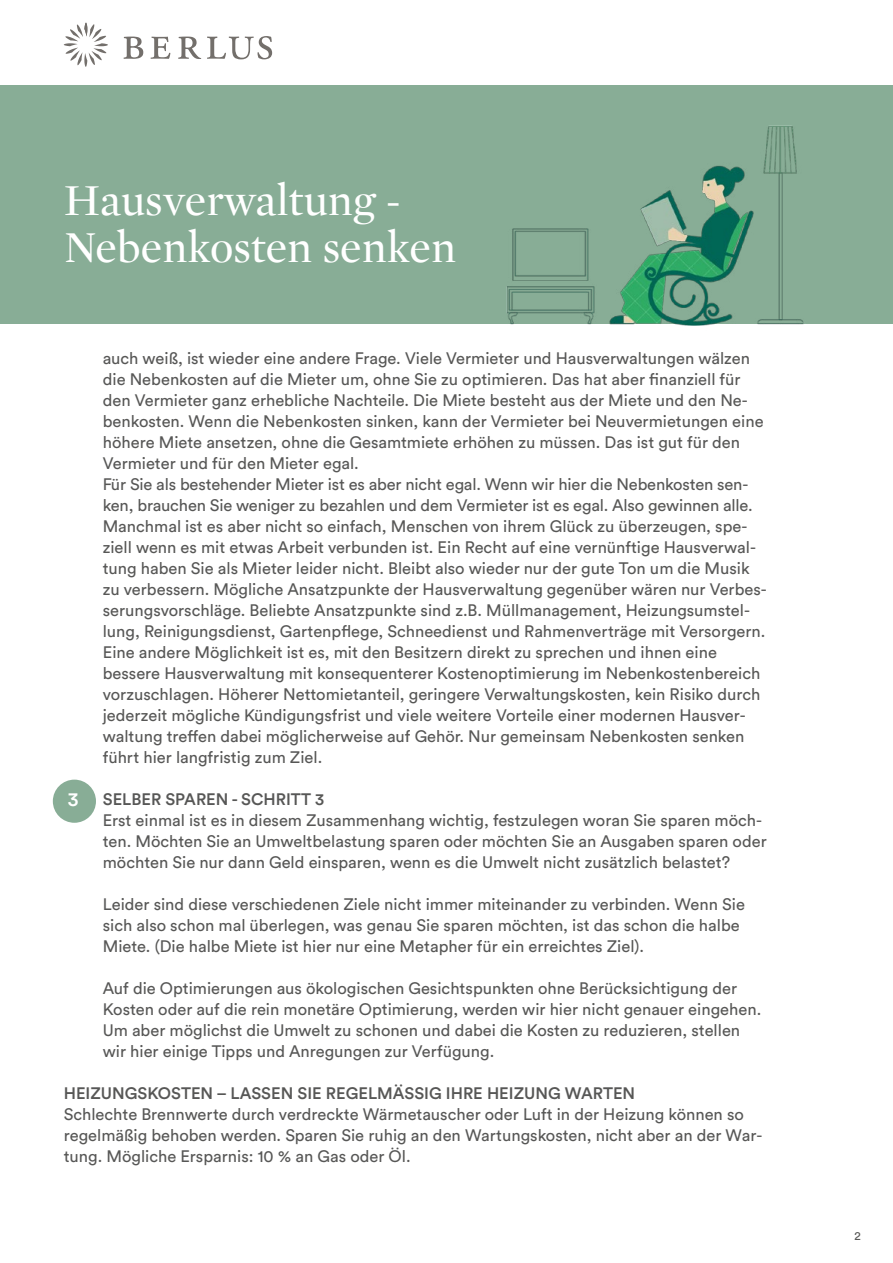
<style>
.page{position:relative;width:893px;height:1263px;background:#fff}
.page>*{position:absolute;margin:0;border:0;box-sizing:border-box;transform-origin:0 0}
.t1{font:45px/46.5px "Mercury Display Roman";color:#fff}
.t2{font:500 19.5px "Circular Std";color:#fff}
.t3{font:16.5px/21px "Circular Std";color:#575756}
.t4{font:500 16.5px "Circular Std";color:#575756}
.t5{font:12px "Circular Std";color:#575756}
</style>
<div class="page">
<svg style="left:64px;top:23px;width:44px;height:44px"></svg>
<svg style="left:207px;top:36px;width:65px;height:23px"></svg>
<svg style="left:178px;top:37px;width:23px;height:22px"></svg>
<svg style="left:151px;top:37px;width:19px;height:22px"></svg>
<svg style="left:124px;top:37px;width:19px;height:22px"></svg>
<div style="left:0;top:86px;width:893px;height:238px;background:#88ad96"></div>
<img style="left:496px;top:85px;width:318px;height:241px">
<div style="left:53px;top:780px;width:43px;height:43px;background:#88ad96;border-radius:50%"></div>
<h1 class="t1" style="left:64px;top:178px;width:394px">Hausverwaltung -<br>Nebenkosten senken</h1>
<p class="t3" style="left:103px;top:348px;width:666px">auch weiß, ist wieder eine andere Frage. Viele Vermieter und Hausverwaltungen wälzen die Nebenkosten auf die Mieter um, ohne Sie zu optimieren. Das hat aber finanziell für den Vermieter ganz erhebliche Nachteile. Die Miete besteht aus der Miete und den Ne&shy;benkosten. Wenn die Nebenkosten sinken, kann der Vermieter bei Neuvermietungen eine höhere Miete ansetzen, ohne die Gesamtmiete erhöhen zu müssen. Das ist gut für den Vermieter und für den Mieter egal.<br>Für Sie als bestehender Mieter ist es aber nicht egal. Wenn wir hier die Nebenkosten sen&shy;ken, brauchen Sie weniger zu bezahlen und dem Vermieter ist es egal. Also gewinnen alle.<br>Manchmal ist es aber nicht so einfach, Menschen von ihrem Glück zu überzeugen, spe&shy;ziell wenn es mit etwas Arbeit verbunden ist. Ein Recht auf eine vernünftige Hausverwal&shy;tung haben Sie als Mieter leider nicht. Bleibt also wieder nur der gute Ton um die Musik zu verbessern. Mögliche Ansatzpunkte der Hausverwaltung gegenüber wären nur Verbes&shy;serungsvorschläge. Beliebte Ansatzpunkte sind z.B. Müllmanagement, Heizungsumstel&shy;lung, Reinigungsdienst, Gartenpflege, Schneedienst und Rahmenverträge mit Versorgern.<br>Eine andere Möglichkeit ist es, mit den Besitzern direkt zu sprechen und ihnen eine bessere Hausverwaltung mit konsequenterer Kostenoptimierung im Nebenkostenbereich vorzuschlagen. Höherer Nettomietanteil, geringere Verwaltungskosten, kein Risiko durch jederzeit mögliche Kündigungsfrist und viele weitere Vorteile einer modernen Hausver&shy;waltung treffen dabei möglicherweise auf Gehör. Nur gemeinsam Nebenkosten senken führt hier langfristig zum Ziel.</p>
<p class="t4" style="left:103px;top:789px;width:223px">SELBER SPAREN - SCHRITT 3</p>
<p class="t3" style="left:103px;top:810px;width:665px">Erst einmal ist es in diesem Zusammenhang wichtig, festzulegen woran Sie sparen möch&shy;ten. Möchten Sie an Umweltbelastung sparen oder möchten Sie an Ausgaben sparen oder möchten Sie nur dann Geld einsparen, wenn es die Umwelt nicht zusätzlich belastet?</p>
<p class="t3" style="left:103px;top:894px;width:644px">Leider sind diese verschiedenen Ziele nicht immer miteinander zu verbinden. Wenn Sie sich also schon mal überlegen, was genau Sie sparen möchten, ist das schon die halbe<br>Miete. (Die halbe Miete ist hier nur eine Metapher für ein erreichtes Ziel).</p>
<p class="t3" style="left:103px;top:978px;width:660px">Auf die Optimierungen aus ökologischen Gesichtspunkten ohne Berücksichtigung der Kosten oder auf die rein monetäre Optimierung, werden wir hier nicht genauer eingehen.<br>Um aber möglichst die Umwelt zu schonen und dabei die Kosten zu reduzieren, stellen wir hier einige Tipps und Anregungen zur Verfügung.</p>
<p class="t4" style="left:64px;top:1083px;width:573px">HEIZUNGSKOSTEN – LASSEN SIE REGELMÄSSIG IHRE HEIZUNG WARTEN</p>
<p class="t3" style="left:64px;top:1104px;width:700px">Schlechte Brennwerte durch verdreckte Wärmetauscher oder Luft in der Heizung können so regelmäßig behoben werden. Sparen Sie ruhig an den Wartungskosten, nicht aber an der War&shy;tung. Mögliche Ersparnis: 10 % an Gas oder Öl.</p>
<p class="t2" style="left:68px;top:787px;width:12px">3</p>
<p class="t5" style="left:855px;top:1229px;width:8px">2</p>
</div>
